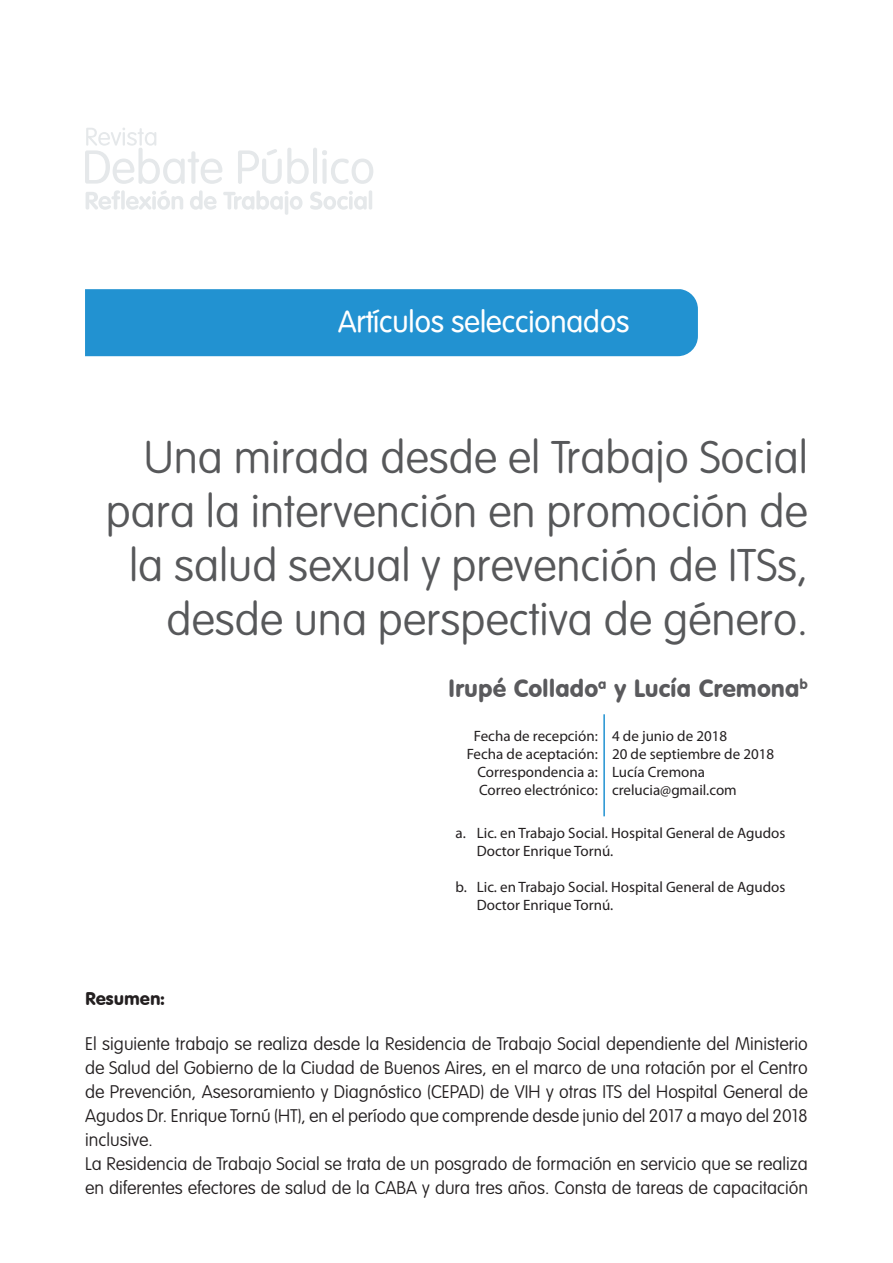
<style>
.page{position:relative;width:893px;height:1263px;background:#fff}
.page>*{position:absolute;margin:0;border:0;box-sizing:border-box;transform-origin:0 0}
.t1{font:100 45px/54px "VAG Rounded Std";color:#57585a;text-align:right}
.t2{font:30px "VAG Rounded Lt Normal";color:#fff}
.t3{font:24px "VAG Rounded BT";color:#5a5a5d}
.t4{font:100 18px/24px "VAG Rounded Std";color:#231f20}
.t5{font:18px "VAG Rounded BT";color:#231f20}
.t6{font:15px/18px "Myriad Pro";color:#231f20}
</style>
<div class="page">
<div style="left:85px;top:289px;width:613px;height:67px;background:#2292d1"></div>
<svg style="left:85px;top:128px;width:137px;height:56px"></svg>
<svg style="left:238px;top:148px;width:71px;height:36px"></svg>
<hr style="left:313px;top:148px;width:4px;height:36px;background:#e5e8ea;border-radius:2px">
<svg style="left:322px;top:150px;width:51px;height:34px"></svg>
<svg style="left:86px;top:190px;width:34px;height:20px"></svg>
<hr style="left:121px;top:190px;width:4px;height:20px;background:#e5e8ea;border-radius:2px">
<svg style="left:126px;top:190px;width:57px;height:20px"></svg>
<svg style="left:190px;top:190px;width:27px;height:20px"></svg>
<svg style="left:223px;top:190px;width:80px;height:25px"></svg>
<svg style="left:310px;top:191px;width:57px;height:19px"></svg>
<hr style="left:369px;top:190px;width:3px;height:20px;background:#e5e8ea;border-radius:2px">
<hr style="left:603px;top:714px;width:2px;height:102px;background:#2292d1">
<h2 class="t2" style="left:338px;top:304px;width:293px">Artículos seleccionados</h2>
<h1 class="t1" style="left:106px;top:431px;width:704px">Una mirada desde el Trabajo Social para la intervención en promoción de la salud sexual y prevención de ITSs, desde una perspectiva de género.</h1>
<h3 class="t3" style="left:448px;top:673px;width:361px">Irupé Collado<sup>a</sup> y Lucía Cremona<sup>b</sup></h3>
<p class="t6" style="left:467px;top:727px;width:132px;text-align:right">Fecha de recepción:<br>Fecha de aceptación:<br>Correspondencia a:<br>Correo electrónico:</p>
<p class="t6" style="left:612px;top:727px;width:164px">4 de junio de 2018<br>20 de septiembre de 2018<br>Lucía Cremona crelucia@gmail.com</p>
<p class="t6" style="left:477px;top:824px;width:310px;text-indent:-21px">a. Lic. en Trabajo Social. Hospital General de Agudos<br>Doctor Enrique Tornú.</p>
<p class="t6" style="left:477px;top:878px;width:310px;text-indent:-21px">b. Lic. en Trabajo Social. Hospital General de Agudos<br>Doctor Enrique Tornú.</p>
<p class="t5" style="left:85px;top:987px;width:81px">Resumen:</p>
<p class="t4" style="left:85px;top:1032px;width:724px">El siguiente trabajo se realiza desde la Residencia de Trabajo Social dependiente del Ministerio de Salud del Gobierno de la Ciudad de Buenos Aires, en el marco de una rotación por el Centro de Prevención, Asesoramiento y Diagnóstico (CEPAD) de VIH y otras ITS del Hospital General de Agudos Dr. Enrique Tornú (HT), en el período que comprende desde junio del 2017 a mayo del 2018 inclusive.<br>La Residencia de Trabajo Social se trata de un posgrado de formación en servicio que se realiza en diferentes efectores de salud de la CABA y dura tres años. Consta de tareas de capacitación</p>
</div>
